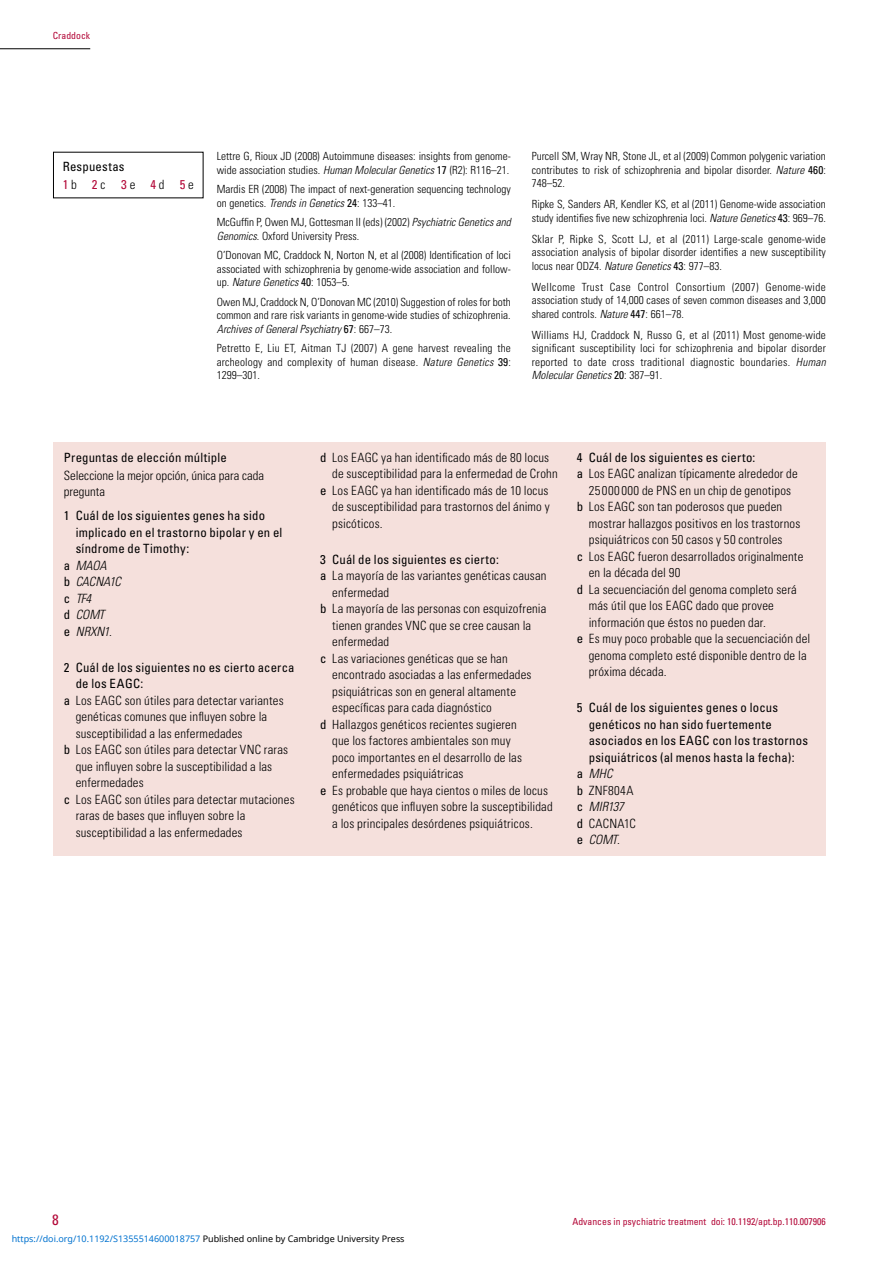
<style>
.page{position:relative;width:893px;height:1263px;background:#fff}
.page>*{position:absolute;margin:0;border:0;box-sizing:border-box;transform-origin:0 0}
.t1{font:condensed 15px "Univers LT Std";color:#b30838}
.t2{font:300 condensed 12.75px/16.5px "Univers LT Std";letter-spacing:.015em;color:#000}
.t3{font:condensed 12.75px/18px "Univers LT Std";letter-spacing:.015em;color:#000}
.t4{font:italic 300 condensed 12.75px "Univers LT Std";letter-spacing:-.01em;color:#000}
.t5{font:300 condensed 11.25px/13.5px "Univers LT Std";color:#000;text-align:justify}
.t6{font:condensed 9.75px "Univers LT Std";color:#b30838}
.t7{font:9px "Noto Sans";color:#0172cf}
.s1{color:#b30838}
.s2{font-weight:300}
.s3{font-style:italic}
.s4{font-weight:400}
.s5{font-weight:400;font-style:normal}
.s6{font-style:normal}
.s7{color:#000}
</style>
<div class="page">
<hr style="left:0;top:49px;width:90px;height:1px;background:#000">
<div style="left:53px;top:442px;width:773px;height:413px;background:#f5e0dc"></div>
<p class="t6" style="left:53px;top:30px;width:39px">Craddock</p>
<p class="t3" style="left:63px;top:157px;width:133px">Respuestas<br><span class="s1">1</span> <span class="s2">b</span><span class="s1">2</span> <span class="s2">c</span><span class="s1">3</span> <span class="s2">e</span><span class="s1">4</span> <span class="s2">d</span><span class="s1">5</span> <span class="s2">e</span></p>
<p class="t5" style="left:217px;top:149px;width:296px">Lettre G, Rioux JD (2008) Autoimmune diseases: insights from genome&shy;wide association studies. <span class="s3">Human Molecular Genetics</span> <span class="s4">17</span> (R2): R116–21.</p>
<p class="t5" style="left:217px;top:182px;width:295px">Mardis ER (2008) The impact of next-generation sequencing technology on genetics. <span class="s3">Trends in Genetics</span> <span class="s4">24</span>: 133–41.</p>
<p class="t5" style="left:217px;top:215px;width:296px">McGuffin P, Owen MJ, Gottesman II (eds) (2002) <span class="s3">Psychiatric Genetics and<br>Genomics</span>. Oxford University Press.</p>
<p class="t5" style="left:217px;top:248px;width:296px">O’Donovan MC, Craddock N, Norton N, et al (2008) Identification of loci associated with schizophrenia by genome-wide association and follow&shy;up. <span class="s3">Nature Genetics</span> <span class="s4">40</span>: 1053–5.</p>
<p class="t5" style="left:217px;top:295px;width:296px">Owen MJ, Craddock N, O’Donovan MC (2010) Suggestion of roles for both common and rare risk variants in genome-wide studies of schizophrenia.<br><span class="s3">Archives of General Psychiatry</span> <span class="s4">67</span>: 667–73.</p>
<p class="t5" style="left:217px;top:341px;width:296px">Petretto E, Liu ET, Aitman TJ (2007) A gene harvest revealing the archeology and complexity of human disease. <span class="s3">Nature Genetics</span> <span class="s4">39</span>:<br>1299–301.</p>
<p class="t5" style="left:532px;top:149px;width:296px">Purcell SM, Wray NR, Stone JL, et al (2009) Common polygenic variation contributes to risk of schizophrenia and bipolar disorder. <span class="s3">Nature</span> <span class="s4">460</span>:<br>748–52.</p>
<p class="t5" style="left:532px;top:197px;width:296px">Ripke S, Sanders AR, Kendler KS, et al (2011) Genome-wide association study identifies five new schizophrenia loci. <span class="s3">Nature Genetics</span> <span class="s4">43</span>: 969–76.</p>
<p class="t5" style="left:532px;top:232px;width:296px">Sklar P, Ripke S, Scott LJ, et al (2011) Large-scale genome-wide association analysis of bipolar disorder identifies a new susceptibility locus near ODZ4. <span class="s3">Nature Genetics</span> <span class="s4">43</span>: 977–83.</p>
<p class="t5" style="left:532px;top:280px;width:296px">Wellcome Trust Case Control Consortium (2007) Genome-wide association study of 14,000 cases of seven common diseases and 3,000 shared controls. <span class="s3">Nature</span> <span class="s4">447</span>: 661–78.</p>
<p class="t5" style="left:532px;top:328px;width:296px">Williams HJ, Craddock N, Russo G, et al (2011) Most genome-wide significant susceptibility loci for schizophrenia and bipolar disorder reported to date cross traditional diagnostic boundaries. <span class="s3">Human Molecular Genetics</span> <span class="s4">20</span>: 387–91.</p>
<p class="t3" style="left:64px;top:448px;width:164px">Preguntas de elección múltiple</p>
<p class="t2" style="left:64px;top:467px;width:202px">Seleccione la mejor opción, única para cada pregunta</p>
<p class="t3" style="left:64px;top:506px;width:203px">1 Cuál de los siguientes genes ha sido</p>
<p class="t3" style="left:76px;top:523px;width:208px">implicado en el trastorno bipolar y en el</p>
<p class="t3" style="left:76px;top:539px;width:115px">síndrome de Timothy:</p>
<p class="t4" style="left:64px;top:557px;width:44px"><span class="s5">a</span> MAOA</p>
<p class="t4" style="left:64px;top:574px;width:59px"><span class="s5">b</span> CACNA1C</p>
<p class="t4" style="left:64px;top:590px;width:29px"><span class="s5">c</span> TF4</p>
<p class="t4" style="left:64px;top:607px;width:42px"><span class="s5">d</span> COMT</p>
<p class="t4" style="left:64px;top:623px;width:50px"><span class="s5">e</span> NRXN1<span class="s6">.</span></p>
<p class="t3" style="left:64px;top:658px;width:232px">2 Cuál de los siguientes no es cierto acerca</p>
<p class="t3" style="left:76px;top:674px;width:69px">de los EAGC:</p>
<p class="t2" style="left:64px;top:692px;width:222px"><span class="s4">a</span> Los EAGC son útiles para detectar variantes</p>
<p class="t2" style="left:76px;top:708px;width:193px">genéticas comunes que influyen sobre la</p>
<p class="t2" style="left:76px;top:725px;width:168px">susceptibilidad a las enfermedades</p>
<p class="t2" style="left:64px;top:741px;width:226px"><span class="s4">b</span> Los EAGC son útiles para detectar VNC raras</p>
<p class="t2" style="left:76px;top:758px;width:198px">que influyen sobre la susceptibilidad a las</p>
<p class="t2" style="left:76px;top:774px;width:69px">enfermedades</p>
<p class="t2" style="left:64px;top:791px;width:232px"><span class="s4">c</span> Los EAGC son útiles para detectar mutaciones</p>
<p class="t2" style="left:76px;top:807px;width:171px">raras de bases que influyen sobre la</p>
<p class="t2" style="left:76px;top:824px;width:168px">susceptibilidad a las enfermedades</p>
<p class="t2" style="left:320px;top:449px;width:230px"><span class="s4">d</span> Los EAGC ya han identificado más de 80 locus</p>
<p class="t2" style="left:332px;top:465px;width:227px">de susceptibilidad para la enfermedad de Crohn</p>
<p class="t2" style="left:320px;top:482px;width:230px"><span class="s4">e</span> Los EAGC ya han identificado más de 10 locus</p>
<p class="t2" style="left:332px;top:498px;width:219px">de susceptibilidad para trastornos del ánimo y</p>
<p class="t2" style="left:332px;top:515px;width:52px">psicóticos.</p>
<p class="t3" style="left:320px;top:550px;width:180px">3 Cuál de los siguientes es cierto:</p>
<p class="t2" style="left:320px;top:567px;width:228px"><span class="s4">a</span> La mayoría de las variantes genéticas causan</p>
<p class="t2" style="left:332px;top:584px;width:58px">enfermedad</p>
<p class="t2" style="left:320px;top:600px;width:228px"><span class="s4">b</span> La mayoría de las personas con esquizofrenia</p>
<p class="t2" style="left:332px;top:617px;width:201px">tienen grandes VNC que se cree causan la</p>
<p class="t2" style="left:332px;top:633px;width:58px">enfermedad</p>
<p class="t2" style="left:320px;top:650px;width:189px"><span class="s4">c</span> Las variaciones genéticas que se han</p>
<p class="t2" style="left:332px;top:666px;width:201px">encontrado asociadas a las enfermedades</p>
<p class="t2" style="left:332px;top:683px;width:185px">psiquiátricas son en general altamente</p>
<p class="t2" style="left:332px;top:699px;width:161px">específicas para cada diagnóstico</p>
<p class="t2" style="left:320px;top:716px;width:198px"><span class="s4">d</span> Hallazgos genéticos recientes sugieren</p>
<p class="t2" style="left:332px;top:732px;width:180px">que los factores ambientales son muy</p>
<p class="t2" style="left:332px;top:749px;width:191px">poco importantes en el desarrollo de las</p>
<p class="t2" style="left:332px;top:765px;width:133px">enfermedades psiquiátricas</p>
<p class="t2" style="left:320px;top:782px;width:229px"><span class="s4">e</span> Es probable que haya cientos o miles de locus</p>
<p class="t2" style="left:332px;top:798px;width:222px">genéticos que influyen sobre la susceptibilidad</p>
<p class="t2" style="left:332px;top:815px;width:202px">a los principales desórdenes psiquiátricos.</p>
<p class="t3" style="left:577px;top:448px;width:180px">4 Cuál de los siguientes es cierto:</p>
<p class="t2" style="left:577px;top:465px;width:222px"><span class="s4">a</span> Los EAGC analizan típicamente alrededor de</p>
<p class="t2" style="left:589px;top:482px;width:204px">25 000 000 de PNS en un chip de genotipos</p>
<p class="t2" style="left:577px;top:498px;width:207px"><span class="s4">b</span> Los EAGC son tan poderosos que pueden</p>
<p class="t2" style="left:589px;top:515px;width:213px">mostrar hallazgos positivos en los trastornos</p>
<p class="t2" style="left:589px;top:531px;width:195px">psiquiátricos con 50 casos y 50 controles</p>
<p class="t2" style="left:577px;top:548px;width:228px"><span class="s4">c</span> Los EAGC fueron desarrollados originalmente</p>
<p class="t2" style="left:589px;top:564px;width:93px">en la década del 90</p>
<p class="t2" style="left:577px;top:581px;width:222px"><span class="s4">d</span> La secuenciación del genoma completo será</p>
<p class="t2" style="left:589px;top:597px;width:187px">más útil que los EAGC dado que provee</p>
<p class="t2" style="left:589px;top:614px;width:179px">información que éstos no pueden dar.</p>
<p class="t2" style="left:577px;top:630px;width:235px"><span class="s4">e</span> Es muy poco probable que la secuenciación del</p>
<p class="t2" style="left:589px;top:647px;width:219px">genoma completo esté disponible dentro de la</p>
<p class="t2" style="left:589px;top:663px;width:79px">próxima década.</p>
<p class="t3" style="left:577px;top:698px;width:203px">5 Cuál de los siguientes genes o locus</p>
<p class="t3" style="left:589px;top:715px;width:185px">genéticos no han sido fuertemente</p>
<p class="t3" style="left:589px;top:731px;width:221px">asociados en los EAGC con los trastornos</p>
<p class="t3" style="left:589px;top:748px;width:207px">psiquiátricos (al menos hasta la fecha):</p>
<p class="t4" style="left:577px;top:766px;width:37px"><span class="s5">a</span> MHC</p>
<p class="t2" style="left:577px;top:782px;width:58px"><span class="s4">b</span> ZNF804A</p>
<p class="t4" style="left:577px;top:799px;width:48px"><span class="s5">c</span> MIR137</p>
<p class="t2" style="left:577px;top:815px;width:61px"><span class="s4">d</span> CACNA1C</p>
<p class="t4" style="left:577px;top:832px;width:45px"><span class="s5">e</span> COMT<span class="s6">.</span></p>
<h1 class="t1" style="left:52px;top:1210px;width:8px">8</h1>
<p class="t6" style="left:572px;top:1216px;width:255px">Advances in psychiatric treatment doi: 10.1192/apt.bp.110.007906</p>
<p class="t7" style="left:12px;top:1232px;width:394px">https://doi.org/10.1192/S1355514600018757 <span class="s7">Published online by Cambridge University Press</span></p>
</div>
